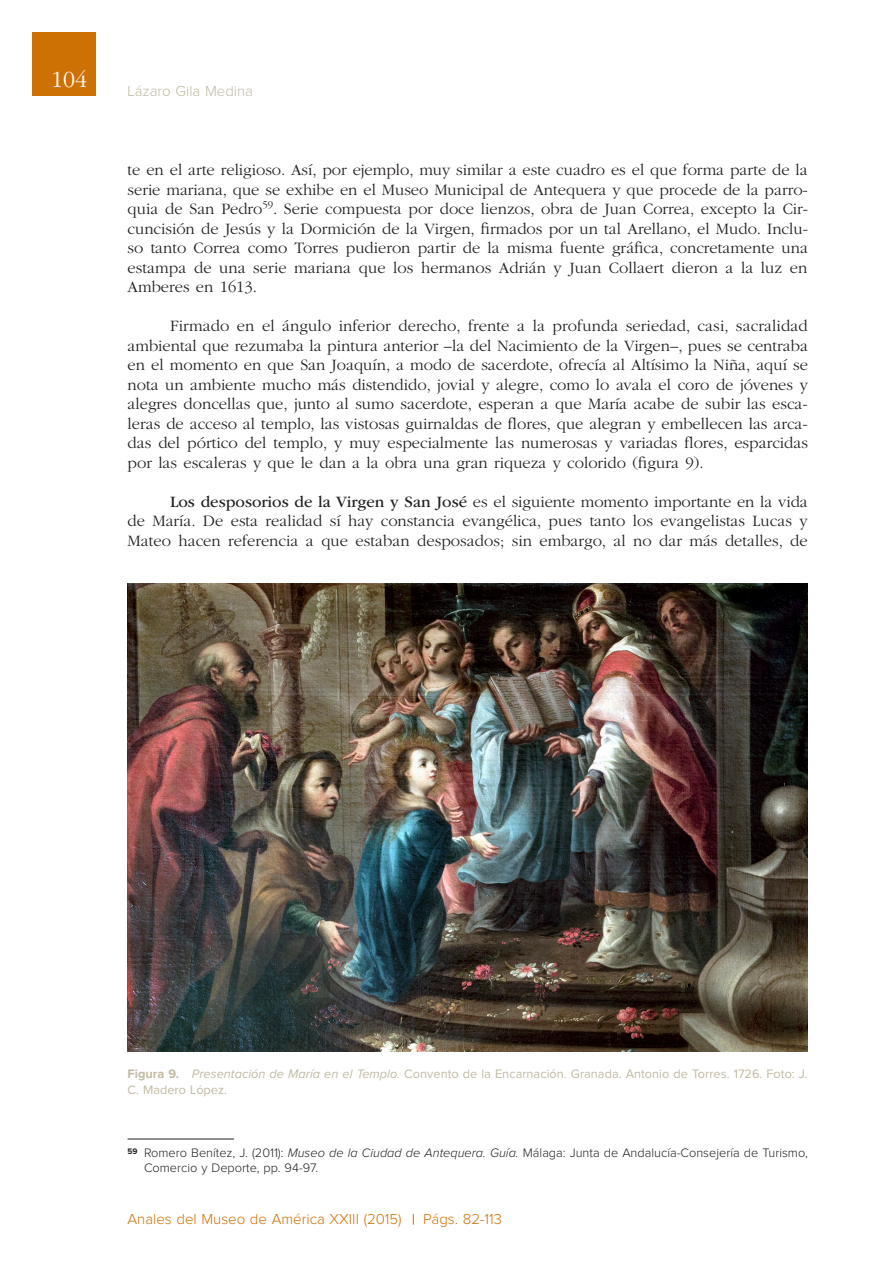
<style>
.page{position:relative;width:893px;height:1263px;background:#fff}
.page>*{position:absolute;margin:0;border:0;box-sizing:border-box;transform-origin:0 0}
.t1{font:300 24px "ITC Garamond Std";color:#fff}
.t2{font:300 16.5px/19.5px "ITC Garamond Std";color:#231f20;text-align:justify}
.t3{font:300 15px "Proxima Nova";color:#ce7104}
.t4{font:300 15px "Proxima Nova";color:#c1baa4}
.t5{font:300 12.75px/15px "Proxima Nova";color:#231f20}
.t6{font:12.75px/15.8px "Proxima Nova";color:#c1baa4}
.s1{font-weight:400}
.s2{font-weight:700}
.s3{font-style:italic}
</style>
<div class="page">
<div style="left:32px;top:32px;width:64px;height:64px;background:#ce7104"></div>
<hr style="left:128px;top:1138px;width:106px;height:1px;background:#231f20">
<img style="left:127px;top:583px;width:681px;height:468px">
<h1 class="t1" style="left:51px;top:67px;width:37px">104</h1>
<p class="t4" style="left:128px;top:84px;width:127px">Lázaro Gila Medina</p>
<p class="t2" style="left:128px;top:161px;width:682px">te en el arte religioso. Así, por ejemplo, muy similar a este cuadro es el que forma parte de la serie mariana, que se exhibe en el Museo Municipal de Antequera y que procede de la parro&shy;quia de San Pedro<sup>59</sup>. Serie compuesta por doce lienzos, obra de Juan Correa, excepto la Cir&shy;cuncisión de Jesús y la Dormición de la Virgen, firmados por un tal Arellano, el Mudo. Inclu&shy;so tanto Correa como Torres pudieron partir de la misma fuente gráfica, concretamente una estampa de una serie mariana que los hermanos Adrián y Juan Collaert dieron a la luz en Amberes en 1613.</p>
<p class="t2" style="left:128px;top:317px;width:682px;text-indent:43px">Firmado en el ángulo inferior derecho, frente a la profunda seriedad, casi, sacralidad ambiental que rezumaba la pintura anterior –la del Nacimiento de la Virgen–, pues se centraba en el momento en que San Joaquín, a modo de sacerdote, ofrecía al Altísimo la Niña, aquí se nota un ambiente mucho más distendido, jovial y alegre, como lo avala el coro de jóvenes y alegres doncellas que, junto al sumo sacerdote, esperan a que María acabe de subir las esca&shy;leras de acceso al templo, las vistosas guirnaldas de flores, que alegran y embellecen las arca&shy;das del pórtico del templo, y muy especialmente las numerosas y variadas flores, esparcidas por las escaleras y que le dan a la obra una gran riqueza y colorido (figura 9).</p>
<p class="t2" style="left:128px;top:492px;width:682px;text-indent:43px"><span class="s1">Los desposorios de la Virgen y San José</span> es el siguiente momento importante en la vida de María. De esta realidad sí hay constancia evangélica, pues tanto los evangelistas Lucas y Mateo hacen referencia a que estaban desposados; sin embargo, al no dar más detalles, de</p>
<p class="t6" style="left:128px;top:1067px;width:682px"><span class="s2">Figura 9.</span> <span class="s3">Presentación de María en el Templo.</span> Convento de la Encarnación. Granada. Antonio de Torres. 1726. Foto: J.<br>C. Madero López.</p>
<p class="t5" style="left:144px;top:1145px;width:665px;text-indent:-16px"><sup>59</sup> Romero Benítez, J. (2011): <span class="s3">Museo de la Ciudad de Antequera. Guía.</span> Málaga: Junta de Andalucía-Consejería de Turismo,<br>Comercio y Deporte, pp. 94-97.</p>
<p class="t3" style="left:128px;top:1212px;width:276px">Anales del Museo de América XXIII (2015)</p>
<p class="t3" style="left:423px;top:1212px;width:80px">Págs. 82-113</p>
</div>
